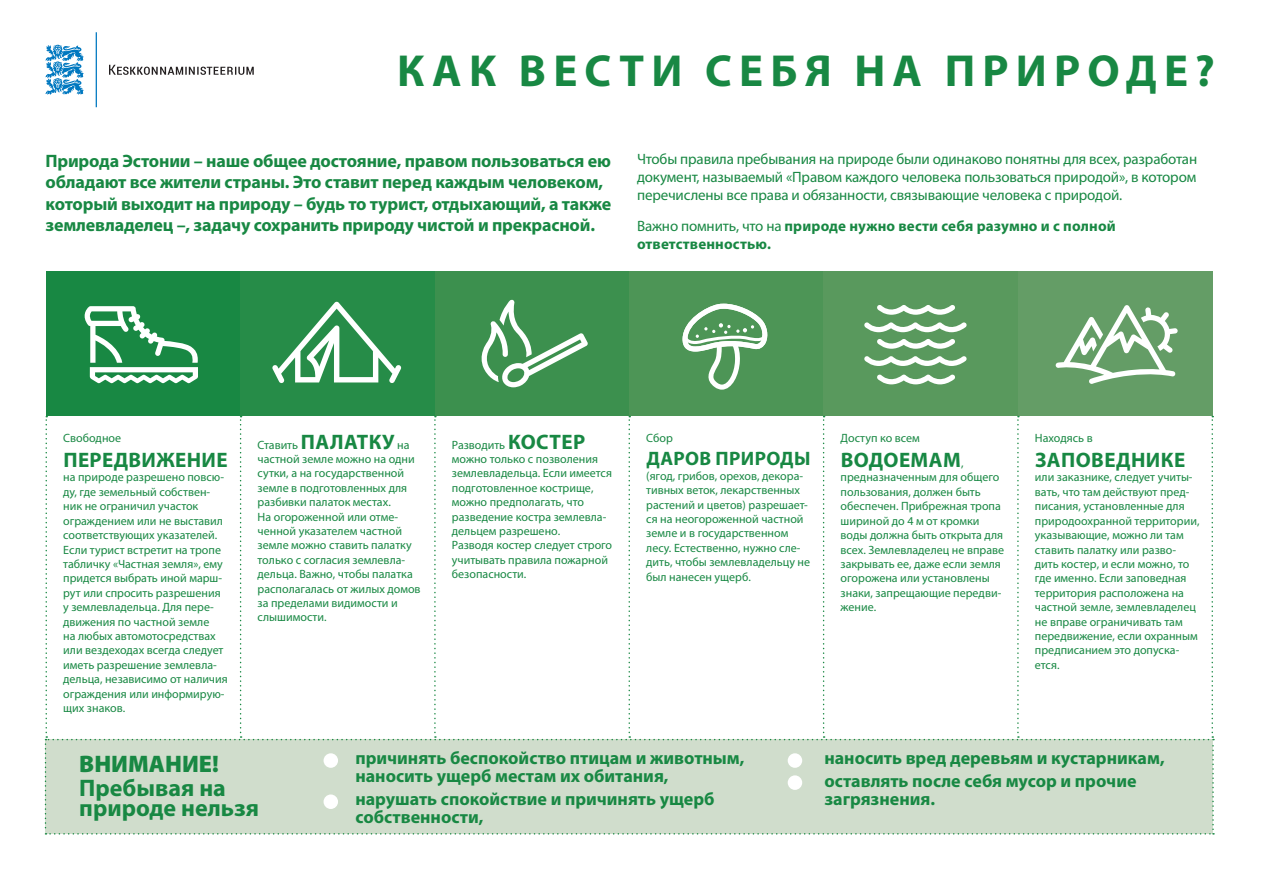
<style>
.page{position:relative;width:1263px;height:893px;background:#fff}
.page>*{position:absolute;margin:0;border:0;box-sizing:border-box;transform-origin:0 0}
.t1{font:700 45px "Myriad Pro";color:#188843}
.t2{font:700 24px/19.5px "Myriad Pro";color:#188843}
.t3{font:900 24px "Myriad Pro";color:#188843}
.t4{font:700 21px "Myriad Pro";letter-spacing:.02em;color:#188843}
.t5{font:700 19.5px "Myriad Pro";color:#188843}
.t6{font:700 18px/21.6px "Myriad Pro";letter-spacing:-.005em;color:#188843}
.t7{font:15px/18px "Myriad Pro";letter-spacing:-.01em;color:#188843;text-align:justify}
.t8{font:700 15px/18px "Myriad Pro";letter-spacing:.01em;color:#188843}
.t9{font:12px/14.4px "Myriad Pro";color:#188843}
.s1{font-weight:400}
.s2{font-weight:700;font-size:21px}
.s3{font-weight:400;font-size:12px}
</style>
<div class="page">
<div style="left:46px;top:271px;width:195px;height:145px;background:#188843"></div>
<div style="left:241px;top:271px;width:194px;height:145px;background:#268c48"></div>
<div style="left:435px;top:271px;width:194px;height:145px;background:#3c904e"></div>
<div style="left:629px;top:271px;width:195px;height:145px;background:#4d9556"></div>
<div style="left:824px;top:271px;width:194px;height:145px;background:#59995d"></div>
<div style="left:1018px;top:271px;width:194px;height:145px;background:#649d66"></div>
<svg style="left:45px;top:416px;width:1169px;height:419px"></svg>
<svg style="left:45px;top:32px;width:52px;height:75px"></svg>
<svg style="left:109px;top:65px;width:145px;height:10px"></svg>
<svg style="left:272px;top:302px;width:129px;height:81px"></svg>
<svg style="left:84px;top:306px;width:114px;height:77px"></svg>
<svg style="left:481px;top:300px;width:107px;height:87px"></svg>
<svg style="left:1055px;top:305px;width:123px;height:79px"></svg>
<svg style="left:864px;top:356px;width:103px;height:10px"></svg>
<svg style="left:864px;top:322px;width:103px;height:10px"></svg>
<svg style="left:877px;top:339px;width:78px;height:10px"></svg>
<svg style="left:877px;top:305px;width:78px;height:10px"></svg>
<svg style="left:877px;top:374px;width:78px;height:10px"></svg>
<div style="left:324px;top:753px;width:14px;height:15px;background:#fff;border-radius:50%"></div>
<div style="left:788px;top:753px;width:14px;height:15px;background:#fff;border-radius:50%"></div>
<div style="left:324px;top:794px;width:14px;height:15px;background:#fff;border-radius:50%"></div>
<div style="left:788px;top:775px;width:14px;height:15px;background:#fff;border-radius:50%"></div>
<svg style="left:682px;top:304px;width:86px;height:86px"></svg>
<h1 class="t1" style="left:397px;top:42px;width:33px">КАК</h1>
<h1 class="t1" style="left:519px;top:42px;width:33px">ВЕСТИ</h1>
<h1 class="t1" style="left:705px;top:42px;width:183px">СЕ БЯ НА</h1>
<h1 class="t1" style="left:945px;top:42px;width:36px">ПРИРОДЕ</h1>
<h1 class="t1" style="left:1195px;top:42px;width:22px">?</h1>
<p class="t6" style="left:45px;top:149px;width:567px">Природа Эстонии – наше общее достояние, правом пользоваться ею обладают все жители страны. Это ставит перед каждым человеком, который выходит на природу – будь то турист, отдыхающий, а также землевладелец –, задачу сохранить природу чистой и прекрасной.</p>
<p class="t7" style="left:637px;top:150px;width:562px">Чтобы правила пребывания на природе были одинаково понятны для всех, разработан документ, называемый «Правом каждого человека пользоваться природой», в котором перечислены все права и обязанности, связывающие человека с природой.</p>
<p class="t8" style="left:637px;top:217px;width:480px"><span class="s1">Важно помнить, что на</span> природе нужно вести себя разумно и с полной ответственностью.</p>
<p class="t9" style="left:63px;top:430px;width:59px">Свободное</p>
<h3 class="t4" style="left:63px;top:446px;width:166px">передвижение</h3>
<p class="t9" style="left:63px;top:470px;width:166px">на природе разрешено повсю&shy;ду, где земельный собствен&shy;ник не ограничил участок ограждением или не выставил соответствующих указателей.<br>Если турист встретит на тропе табличку «Частная земля», ему придется выбрать иной марш&shy;рут или спросить разрешения у землевладельца. Для пере&shy;движения по частной земле<br>на любых автомотосредствах или вездеходах всегда следует иметь разрешение землевла&shy;дельца, независимо от наличия ограждения или информирую&shy;щих знаков.</p>
<p class="t9" style="left:258px;top:437px;width:165px">Ставить <span class="s2">палатку</span> на частной земле можно на одни сутки, а на государственной земле в подготовленных для разбивки палаток местах.<br>На огороженной или отме&shy;ченной указателем частной земле можно ставить палатку только с согласия землевла&shy;дельца. Важно, чтобы палатка располагалась от жилых домов за пределами видимости и слышимости.</p>
<p class="t9" style="left:452px;top:437px;width:162px">Разводить <span class="s2">костер </span>можно только с позволения землевладельца. Если имеется подготовленное кострище, можно предполагать, что разведение костра землевла&shy;дельцем разрешено.<br>Разводя костер следует строго учитывать правила пожарной безопасности.</p>
<p class="t9" style="left:646px;top:430px;width:28px">Сбор</p>
<h3 class="t5" style="left:646px;top:446px;width:166px">даров природы</h3>
<p class="t9" style="left:646px;top:468px;width:165px">(ягод, грибов, орехов, декора&shy;тивных веток, лекарственных растений и цветов) разрешает&shy;ся на неогороженной частной земле и в государственном лесу. Естественно, нужно сле&shy;дить, чтобы землевладельцу не был нанесен ущерб.</p>
<p class="t9" style="left:841px;top:430px;width:81px">Доступ ко всем</p>
<h3 class="t4" style="left:841px;top:446px;width:124px">водоемам<span class="s3">,</span></h3>
<p class="t9" style="left:841px;top:470px;width:165px">предназначенным для общего пользования, должен быть обеспечен. Прибрежная тропа шириной до 4 м от кромки воды должна быть открыта для всех. Землевладелец не вправе закрывать ее, даже если земля огорожена или установлены знаки, запрещающие передви&shy;жение.</p>
<p class="t9" style="left:1035px;top:430px;width:59px">Находясь в</p>
<h3 class="t4" style="left:1035px;top:446px;width:152px">заповеднике</h3>
<p class="t9" style="left:1035px;top:470px;width:166px">или заказнике, следует учиты&shy;вать, что там действуют пред&shy;писания, установленные для природоохранной территории, указывающие, можно ли там ставить палатку или разво&shy;дить костер, и если можно, то где именно. Если заповедная территория расположена на частной земле, землевладелец не вправе ограничивать там передвижение, если охранным предписанием это допуска&shy;ется.</p>
<h2 class="t3" style="left:79px;top:751px;width:141px">ВНИМАНИЕ!</h2>
<h2 class="t2" style="left:79px;top:777px;width:181px">Пребывая на природе нельзя</h2>
<h3 class="t6" style="left:355px;top:749px;width:391px;line-height:18px">причинять беспокойство птицам и животным, наносить ущерб местам их обитания,</h3>
<h3 class="t6" style="left:355px;top:789px;width:361px;line-height:18px">нарушать спокойствие и причинять ущерб собственности,</h3>
<h3 class="t6" style="left:824px;top:747px;width:342px;line-height:22.2px">наносить вред деревьям и кустарникам, оставлять после себя мусор и прочие</h3>
<h3 class="t6" style="left:824px;top:787px;width:112px">загрязнения.</h3>
</div>
